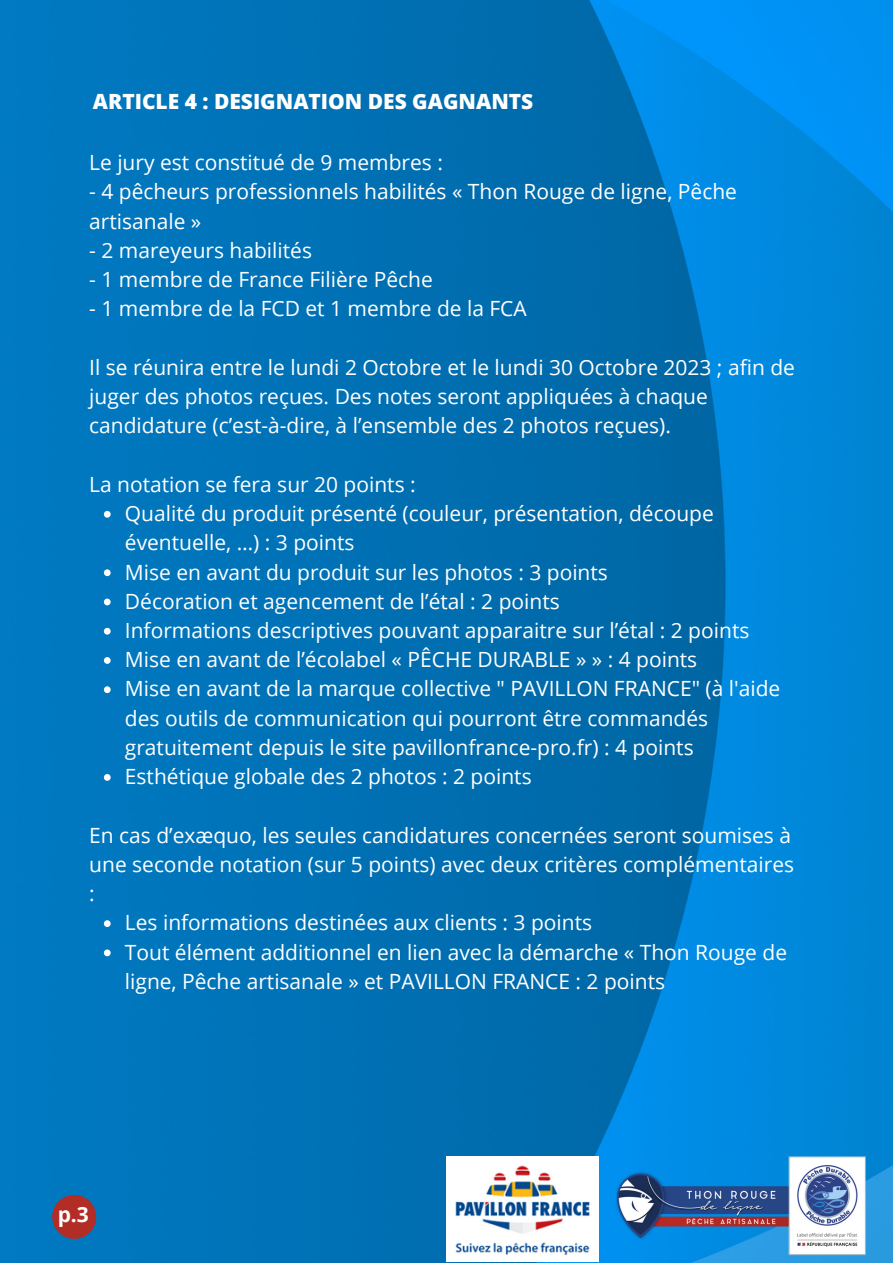
<style>
.page{position:relative;width:893px;height:1264px;background:#fff}
.page>*{position:absolute;margin:0;border:0;box-sizing:border-box;transform-origin:0 0}
.t1{font:21px/29.2px "Open Sans";color:#fff}
.t2{font:800 21px "Open Sans";color:#fff}
.t3{font:700 21px "Open Sans";color:#fff}
</style>
<div class="page">
<img style="left:0;top:0;width:892px;height:1262px">
<svg style="left:104px;top:511px;width:7px;height:6px"></svg>
<svg style="left:104px;top:569px;width:7px;height:7px"></svg>
<svg style="left:104px;top:598px;width:7px;height:7px"></svg>
<svg style="left:104px;top:628px;width:7px;height:6px"></svg>
<svg style="left:104px;top:657px;width:7px;height:7px"></svg>
<svg style="left:104px;top:686px;width:7px;height:7px"></svg>
<svg style="left:104px;top:774px;width:7px;height:6px"></svg>
<svg style="left:104px;top:920px;width:7px;height:7px"></svg>
<svg style="left:104px;top:949px;width:7px;height:7px"></svg>
<img style="left:611px;top:1142px;width:281px;height:120px">
<img style="left:446px;top:1156px;width:152px;height:105px">
<div style="left:52px;top:1194px;width:44px;height:44px;background:#b32d27;border-radius:50%"></div>
<p class="t2" style="left:93px;top:86px;width:442px">ARTICLE 4 : DESIGNATION DES GAGNANTS</p>
<p class="t1" style="left:89px;top:147px;width:355px">Le jury est constitué de 9 membres :</p>
<p class="t1" style="left:89px;top:176px;width:649px">- 4 pêcheurs professionnels habilités « Thon Rouge de ligne, Pêche artisanale »</p>
<p class="t1" style="left:89px;top:235px;width:224px">- 2 mareyeurs habilités</p>
<p class="t1" style="left:89px;top:264px;width:345px">- 1 membre de France Filière Pêche</p>
<p class="t1" style="left:89px;top:293px;width:439px">- 1 membre de la FCD et 1 membre de la FCA</p>
<p class="t1" style="left:89px;top:352px;width:707px">Il se réunira entre le lundi 2 Octobre et le lundi 30 Octobre 2023 ; afin de juger des photos reçues. Des notes seront appliquées à chaque candidature (c’est-à-dire, à l’ensemble des 2 photos reçues).</p>
<p class="t1" style="left:89px;top:469px;width:328px">La notation se fera sur 20 points :</p>
<p class="t1" style="left:125px;top:498px;width:657px">Qualité du produit présenté (couleur, présentation, découpe éventuelle, …) : 3 points<br>Mise en avant du produit sur les photos : 3 points<br>Décoration et agencement de l’étal : 2 points<br>Informations descriptives pouvant apparaitre sur l’étal : 2 points Mise en avant de l’écolabel « PÊCHE DURABLE » » : 4 points<br>Mise en avant de la marque collective " PAVILLON FRANCE" (à l'aide des outils de communication qui pourront être commandés gratuitement depuis le site pavillonfrance-pro.fr) : 4 points Esthétique globale des 2 photos : 2 points</p>
<p class="t1" style="left:89px;top:819px;width:706px">En cas d’exæquo, les seules candidatures concernées seront soumises à une seconde notation (sur 5 points) avec deux critères complémentaires :</p>
<p class="t1" style="left:125px;top:907px;width:663px">Les informations destinées aux clients : 3 points<br>Tout élément additionnel en lien avec la démarche « Thon Rouge de ligne, Pêche artisanale » et PAVILLON FRANCE : 2 points</p>
<p class="t3" style="left:58px;top:1199px;width:33px">p.3</p>
</div>
